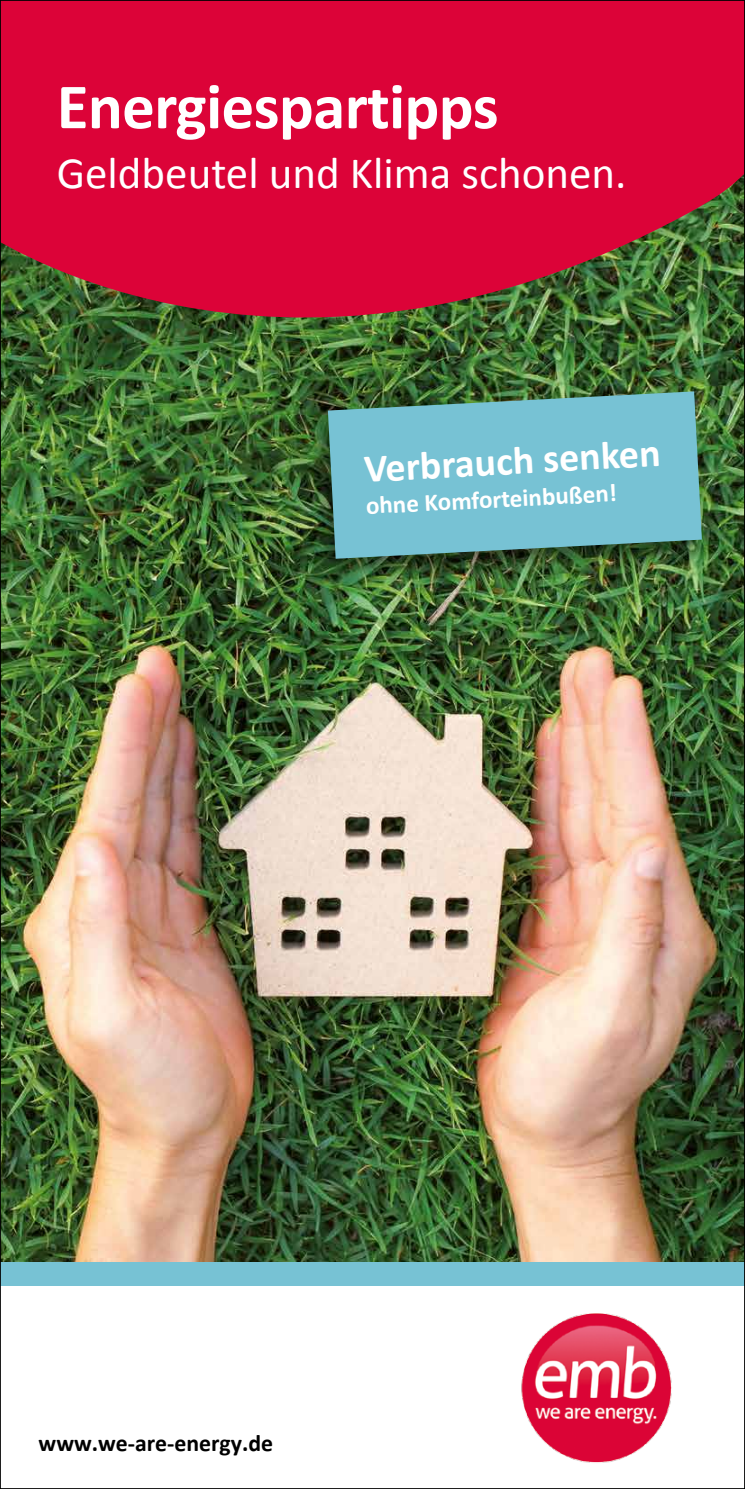
<style>
.page{position:relative;width:745px;height:1489px;background:#fff}
.page>*{position:absolute;margin:0;border:0;box-sizing:border-box;transform-origin:0 0}
.t1{font:700 65px "Calibri";letter-spacing:-.01em;color:#fff}
.t2{font:45px "Calibri";color:#fff}
.t3{font:700 40px "Calibri";color:#fff}
.t4{font:700 25px "Calibri";color:#fff}
.t5{font:700 23.75px "Calibri";color:#000}
</style>
<div class="page">
<img style="left:2px;top:438px;width:740px;height:823px">
<img style="left:2px;top:2px;width:740px;height:436px">
<div style="left:0;top:1261px;width:744px;height:24px;background:#77c2d4"></div>
<img style="left:488px;top:1285px;width:212px;height:178px">
<div style="left:304px;top:388px;width:404px;height:197px;background:#000;opacity:.5"></div>
<svg style="left:327px;top:391px;width:374px;height:167px;background:#6eb3bd"></svg>
<h1 class="t1" style="left:57px;top:65px;width:443px">Energiespartipps</h1>
<p class="t2" style="left:57px;top:145px;width:571px">Geldbeutel und Klima schonen.</p>
<p class="t3" style="left:362px;top:443px;width:298px;rotate:-3deg">Verbrauch senken</p>
<p class="t4" style="left:365px;top:490px;width:252px;rotate:-3deg">ohne Komforteinbußen!</p>
<p class="t5" style="left:39px;top:1427px;width:236px">www.we-are-energy.de</p>
</div>
